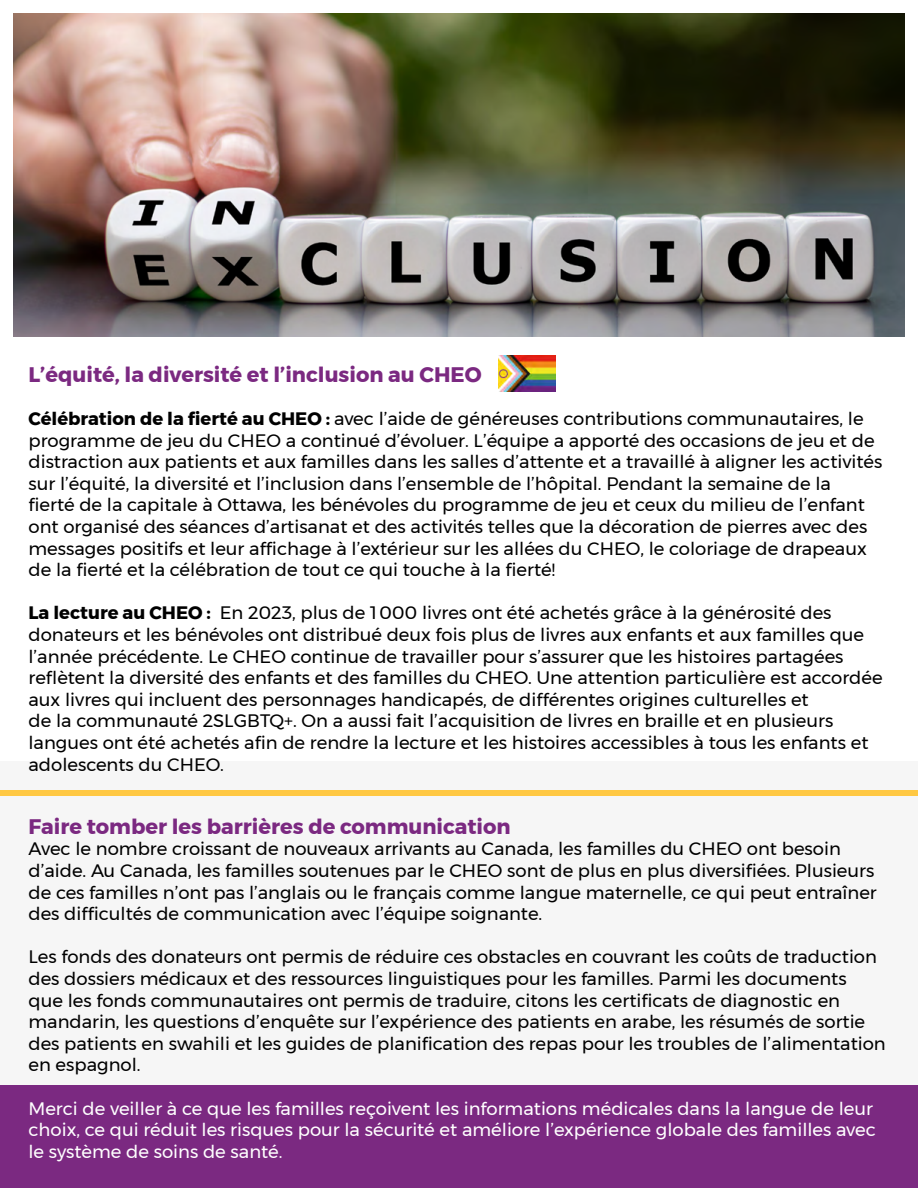
<style>
.page{position:relative;width:918px;height:1188px;background:#fff}
.page>*{position:absolute;margin:0;border:0;box-sizing:border-box;transform-origin:0 0}
.t1{font:700 21px "Gontserrat";color:#7b2981}
.t2{font:18px/21.6px "Gontserrat";color:#000}
.t3{font:18px/21.6px "Gontserrat";color:#fff}
.s1{font-weight:700}
</style>
<div class="page">
<div style="left:0;top:1084px;width:918px;height:104px;background:#7b2981"></div>
<div style="left:0;top:761px;width:918px;height:323px;background:#f6f6f6"></div>
<img style="left:14px;top:14px;width:890px;height:323px">
<div style="left:0;top:790px;width:918px;height:5px;background:#ffc843"></div>
<img style="left:498px;top:355px;width:58px;height:37px">
<p class="t1" style="left:28px;top:358px;width:455px">L’équité, la diversité et l’inclusion au CHEO</p>
<p class="t2" style="left:28px;top:408px;width:855px"><span class="s1">Célébration de la fierté au CHEO :</span> avec l’aide de généreuses contributions communautaires, le programme de jeu du CHEO a continué d’évoluer. L’équipe a apporté des occasions de jeu et de distraction aux patients et aux familles dans les salles d’attente et a travaillé à aligner les activités sur l’équité, la diversité et l’inclusion dans l’ensemble de l’hôpital. Pendant la semaine de la<br>fierté de la capitale à Ottawa, les bénévoles du programme de jeu et ceux du milieu de l’enfant ont organisé des séances d’artisanat et des activités telles que la décoration de pierres avec des messages positifs et leur affichage à l’extérieur sur les allées du CHEO, le coloriage de drapeaux de la fierté et la célébration de tout ce qui touche à la fierté!</p>
<p class="t2" style="left:28px;top:602px;width:856px"><span class="s1">La lecture au CHEO :</span> En 2023, plus de 1000 livres ont été achetés grâce à la générosité des donateurs et les bénévoles ont distribué deux fois plus de livres aux enfants et aux familles que l’année précédente. Le CHEO continue de travailler pour s’assurer que les histoires partagées reflètent la diversité des enfants et des familles du CHEO. Une attention particulière est accordée aux livres qui incluent des personnages handicapés, de différentes origines culturelles et<br>de la communauté 2SLGBTQ+. On a aussi fait l’acquisition de livres en braille et en plusieurs langues ont été achetés afin de rendre la lecture et les histoires accessibles à tous les enfants et adolescents du CHEO.</p>
<p class="t1" style="left:28px;top:810px;width:484px">Faire tomber les barrières de communication</p>
<p class="t2" style="left:28px;top:838px;width:850px">Avec le nombre croissant de nouveaux arrivants au Canada, les familles du CHEO ont besoin d’aide. Au Canada, les familles soutenues par le CHEO sont de plus en plus diversifiées. Plusieurs de ces familles n’ont pas l’anglais ou le français comme langue maternelle, ce qui peut entraîner des difficultés de communication avec l’équipe soignante.</p>
<p class="t2" style="left:28px;top:946px;width:859px">Les fonds des donateurs ont permis de réduire ces obstacles en couvrant les coûts de traduction des dossiers médicaux et des ressources linguistiques pour les familles. Parmi les documents<br>que les fonds communautaires ont permis de traduire, citons les certificats de diagnostic en mandarin, les questions d’enquête sur l’expérience des patients en arabe, les résumés de sortie des patients en swahili et les guides de planification des repas pour les troubles de l’alimentation en espagnol.</p>
<p class="t3" style="left:28px;top:1097px;width:849px">Merci de veiller à ce que les familles reçoivent les informations médicales dans la langue de leur choix, ce qui réduit les risques pour la sécurité et améliore l’expérience globale des familles avec le système de soins de santé.</p>
</div>
